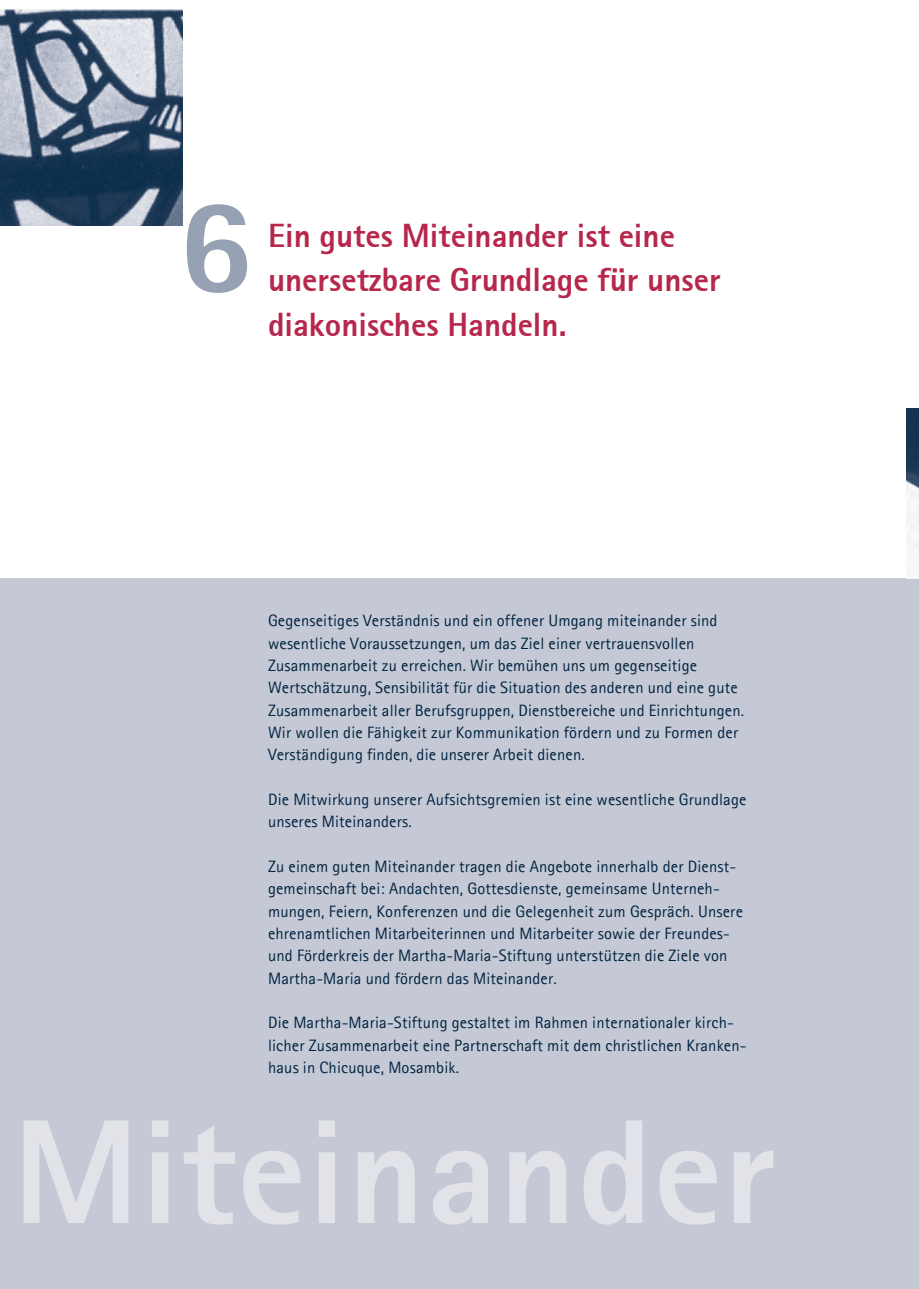
<style>
.page{position:relative;width:919px;height:1289px;background:#fff}
.page>*{position:absolute;margin:0;border:0;box-sizing:border-box;transform-origin:0 0}
.t1{font:800 148.5px "Agfa Rotis Sans Serif";letter-spacing:.01em;color:#e2e3e9}
.t2{font:800 135px "Agfa Rotis Sans Serif";color:#97a1b4}
.t3{font:800 33px/44.7px "Agfa Rotis Sans Serif";color:#b6274b}
.t4{font:16.5px/22.4px "Agfa Rotis Sans Serif";letter-spacing:.01em;color:#022341}
</style>
<div class="page">
<div style="left:0;top:578px;width:906px;height:710px;background:#c4c9d5"></div>
<div style="left:906px;top:578px;width:12px;height:710px;background:#c4c9d5"></div>
<img style="left:906px;top:408px;width:12px;height:168px">
<img style="left:0;top:9px;width:183px;height:216px">
<h2 class="t2" style="left:178px;top:160px;width:77px">6</h2>
<h3 class="t3" style="left:268px;top:213px;width:454px">Ein gutes Miteinander ist eine unersetzbare Grundlage für unser diakonisches Handeln.</h3>
<p class="t4" style="left:268px;top:609px;width:477px">Gegenseitiges Verständnis und ein offener Umgang miteinander sind wesentliche Voraussetzungen, um das Ziel einer vertrauensvollen Zusammenarbeit zu erreichen. Wir bemühen uns um gegenseitige Wertschätzung, Sensibilität für die Situation des anderen und eine gute Zusammenarbeit aller Berufsgruppen, Dienstbereiche und Einrichtungen.<br>Wir wollen die Fähigkeit zur Kommunikation fördern und zu Formen der Verständigung finden, die unserer Arbeit dienen.</p>
<p class="t4" style="left:268px;top:788px;width:480px">Die Mitwirkung unserer Aufsichtsgremien ist eine wesentliche Grundlage unseres Miteinanders.</p>
<p class="t4" style="left:268px;top:855px;width:476px">Zu einem guten Miteinander tragen die Angebote innerhalb der Dienst&shy;gemeinschaft bei: Andachten, Gottesdienste, gemeinsame Unterneh&shy;mungen, Feiern, Konferenzen und die Gelegenheit zum Gespräch. Unsere ehrenamtlichen Mitarbeiterinnen und Mitarbeiter sowie der Freundes&shy;und Förderkreis der Martha-Maria-Stiftung unterstützen die Ziele von Martha-Maria und fördern das Miteinander.</p>
<p class="t4" style="left:268px;top:1011px;width:480px">Die Martha-Maria-Stiftung gestaltet im Rahmen internationaler kirch&shy;licher Zusammenarbeit eine Partnerschaft mit dem christlichen Kranken&shy;haus in Chicuque, Mosambik.</p>
<h1 class="t1" style="left:13px;top:1078px;width:764px">Miteinander</h1>
</div>
